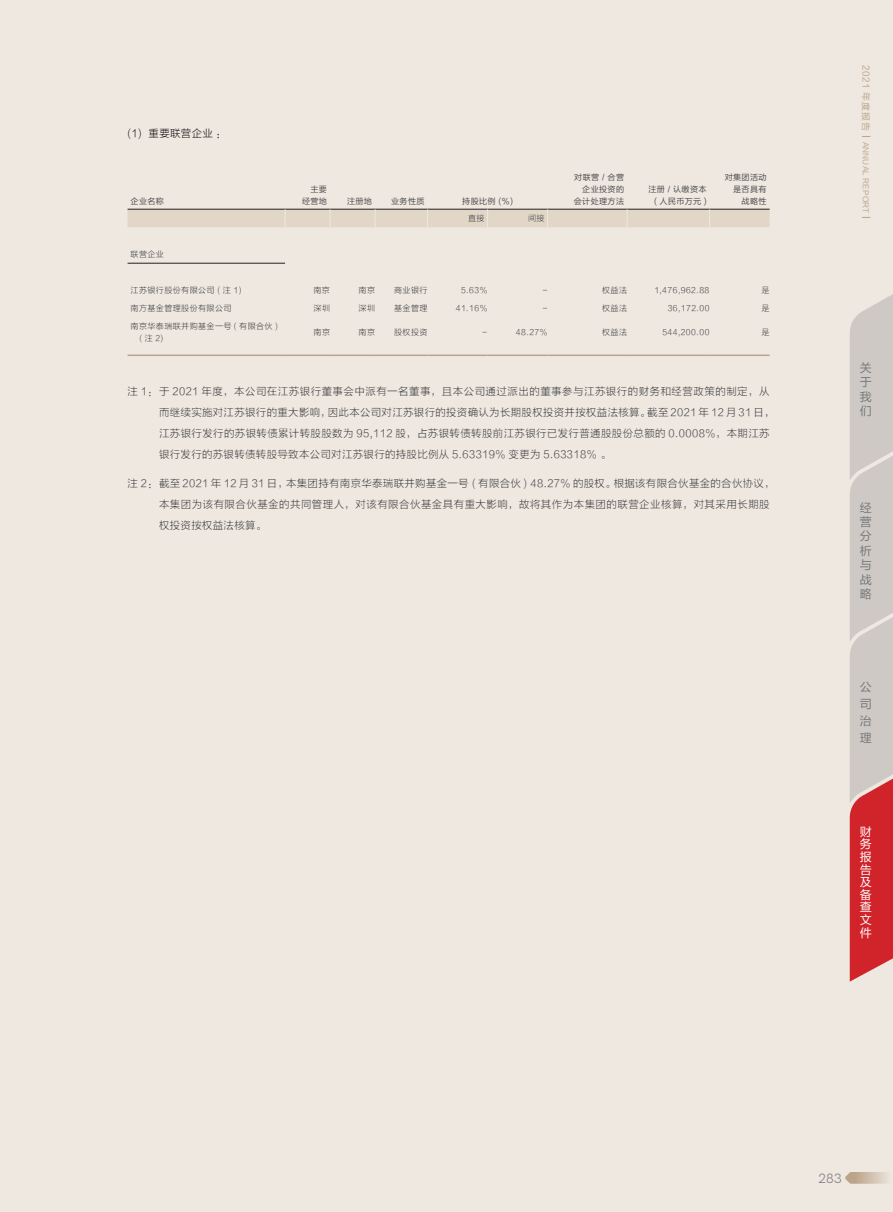
<style>
.page{position:relative;width:893px;height:1212px;background:#efe8e1}
.page>*{position:absolute;margin:0;border:0;box-sizing:border-box;transform-origin:0 0}
.t1{font:13.5px "HK Grotesk";color:#808285}
.t2{font:12px/14.4px "FZLTHJW GB1 0";color:#76787b;text-align:justify}
.t3{font:12px/12.6px "FZLTHJW GB1 0";color:#fff;text-align:justify}
.t4{font:10.5px/21px "FZLTXHK";letter-spacing:.025em;color:#4b4c4d}
.t5{font:10.5px "FZLTXHK";letter-spacing:.025em;color:#231f20}
.t6{font:8.1px/12px "FZLTXHK";letter-spacing:.045em;color:#4b4c4d}
.t7{font:8.1px/12px "FZLTHJW GB1 0";letter-spacing:.045em;color:#4b4c4d;text-align:right}
.t8{font:7.5px "FZLTHJW GB1 0";letter-spacing:.025em;color:#bba589}
.s1{font-size:9px}
</style>
<div class="page">
<svg style="left:845px;top:1172px;width:43px;height:12px"></svg>
<svg style="left:850px;top:294px;width:43px;height:687px;background:#d09f9d"></svg>
<hr style="left:128px;top:263px;width:157px;height:1px;background:#231f20">
<hr style="left:128px;top:355px;width:157px;height:1px;background:#bba589">
<hr style="left:285px;top:355px;width:45px;height:1px;background:#bba589">
<hr style="left:330px;top:355px;width:45px;height:1px;background:#bba589">
<hr style="left:375px;top:355px;width:53px;height:1px;background:#bba589">
<hr style="left:428px;top:355px;width:60px;height:1px;background:#bba589">
<hr style="left:488px;top:355px;width:60px;height:1px;background:#bba589">
<hr style="left:548px;top:355px;width:79px;height:1px;background:#bba589">
<hr style="left:627px;top:355px;width:83px;height:1px;background:#bba589">
<hr style="left:710px;top:355px;width:60px;height:1px;background:#bba589">
<div style="left:128px;top:209px;width:642px;height:18px;background:#e2d6c7"></div>
<p class="t5" style="left:128px;top:127px;width:100px">(1) 重要联营企业：</p>
<p class="t7" style="left:131px;top:195px;width:35px">企业名称</p>
<p class="t7" style="left:302px;top:183px;width:26px">主要经营地</p>
<p class="t7" style="left:347px;top:195px;width:26px">注册地</p>
<p class="t7" style="left:391px;top:195px;width:35px">业务性质</p>
<p class="t7" style="left:462px;top:195px;width:52px">持股比例 (%)</p>
<p class="t6" style="left:468px;top:212px;width:18px">直接</p>
<p class="t6" style="left:528px;top:212px;width:18px">间接</p>
<p class="t7" style="left:574px;top:171px;width:52px">对联营 / 合营企业投资的会计处理方法</p>
<p class="t7" style="left:648px;top:183px;width:60px">注册 / 认缴资本( 人民币万元 )</p>
<p class="t7" style="left:725px;top:171px;width:43px">对集团活动是否具有战略性</p>
<p class="t6" style="left:131px;top:248px;width:35px">联营企业</p>
<p class="t6" style="left:131px;top:284px;width:113px">江苏银行股份有限公司 ( 注 1)</p>
<p class="t6" style="left:314px;top:284px;width:18px">南京</p>
<p class="t6" style="left:359px;top:284px;width:18px">南京</p>
<p class="t6" style="left:394px;top:284px;width:35px">商业银行</p>
<p class="t6" style="left:461px;top:284px;width:28px">5.63%</p>
<p class="t6" style="left:542px;top:284px;width:7px">-</p>
<p class="t6" style="left:602px;top:284px;width:26px">权益法</p>
<p class="t6" style="left:654px;top:284px;width:57px">1,476,962.88</p>
<p class="t6" style="left:761px;top:284px;width:10px">是</p>
<p class="t6" style="left:131px;top:302px;width:103px">南方基金管理股份有限公司</p>
<p class="t6" style="left:314px;top:302px;width:18px">深圳</p>
<p class="t6" style="left:359px;top:302px;width:18px">深圳</p>
<p class="t6" style="left:394px;top:302px;width:35px">基金管理</p>
<p class="t6" style="left:456px;top:302px;width:33px">41.16%</p>
<p class="t6" style="left:542px;top:302px;width:7px">-</p>
<p class="t6" style="left:602px;top:302px;width:26px">权益法</p>
<p class="t6" style="left:668px;top:302px;width:43px">36,172.00</p>
<p class="t6" style="left:761px;top:302px;width:10px">是</p>
<p class="t6" style="left:140px;top:320px;width:140px;text-indent:-9px">南京华泰瑞联并购基金一号 ( 有限合伙 ) (注2)</p>
<p class="t6" style="left:314px;top:326px;width:18px">南京</p>
<p class="t6" style="left:359px;top:326px;width:18px">南京</p>
<p class="t6" style="left:394px;top:326px;width:35px">股权投资</p>
<p class="t6" style="left:482px;top:326px;width:7px">-</p>
<p class="t6" style="left:516px;top:326px;width:33px">48.27%</p>
<p class="t6" style="left:602px;top:326px;width:26px">权益法</p>
<p class="t6" style="left:662px;top:326px;width:49px">544,200.00</p>
<p class="t6" style="left:761px;top:326px;width:10px">是</p>
<p class="t4" style="left:159px;top:381px;width:617px;text-indent:-32px">注 1：于 2021 年度，本公司在江苏银行董事会中派有一名董事，且本公司通过派出的董事参与江苏银行的财务和经营政策的制定，从而继续实施对江苏银行的重大影响，因此本公司对江苏银行的投资确认为长期股权投资并按权益法核算。截至 2021 年 12 月 31 日，江苏银行发行的苏银转债累计转股股数为 95,112 股，占苏银转债转股前江苏银行已发行普通股股份总额的 0.0008%，本期江苏银行发行的苏银转债转股导致本公司对江苏银行的持股比例从 5.63319% 变更为 5.63318% 。</p>
<p class="t4" style="left:159px;top:473px;width:617px;text-indent:-32px">注 2：截至 2021 年 12 月 31 日，本集团持有南京华泰瑞联并购基金一号 ( 有限合伙 ) 48.27% 的股权。根据该有限合伙基金的合伙协议，本集团为该有限合伙基金的共同管理人，对该有限合伙基金具有重大影响，故将其作为本集团的联营企业核算，对其采用长期股权投资按权益法核算。</p>
<p class="t8" style="left:870px;top:65px;width:150px;rotate:90deg"><span class="s1">2021 年度报告</span> ANNUAL REPORT</p>
<p class="t2" style="left:860px;top:361px;width:13px">关于我们</p>
<p class="t2" style="left:860px;top:500px;width:13px">经营分析与战略</p>
<p class="t2" style="left:860px;top:679px;width:13px;line-height:16.8px">公司治理</p>
<p class="t3" style="left:860px;top:825px;width:13px">财务报告及备查文件</p>
<p class="t1" style="left:818px;top:1168px;width:25px">283</p>
</div>
